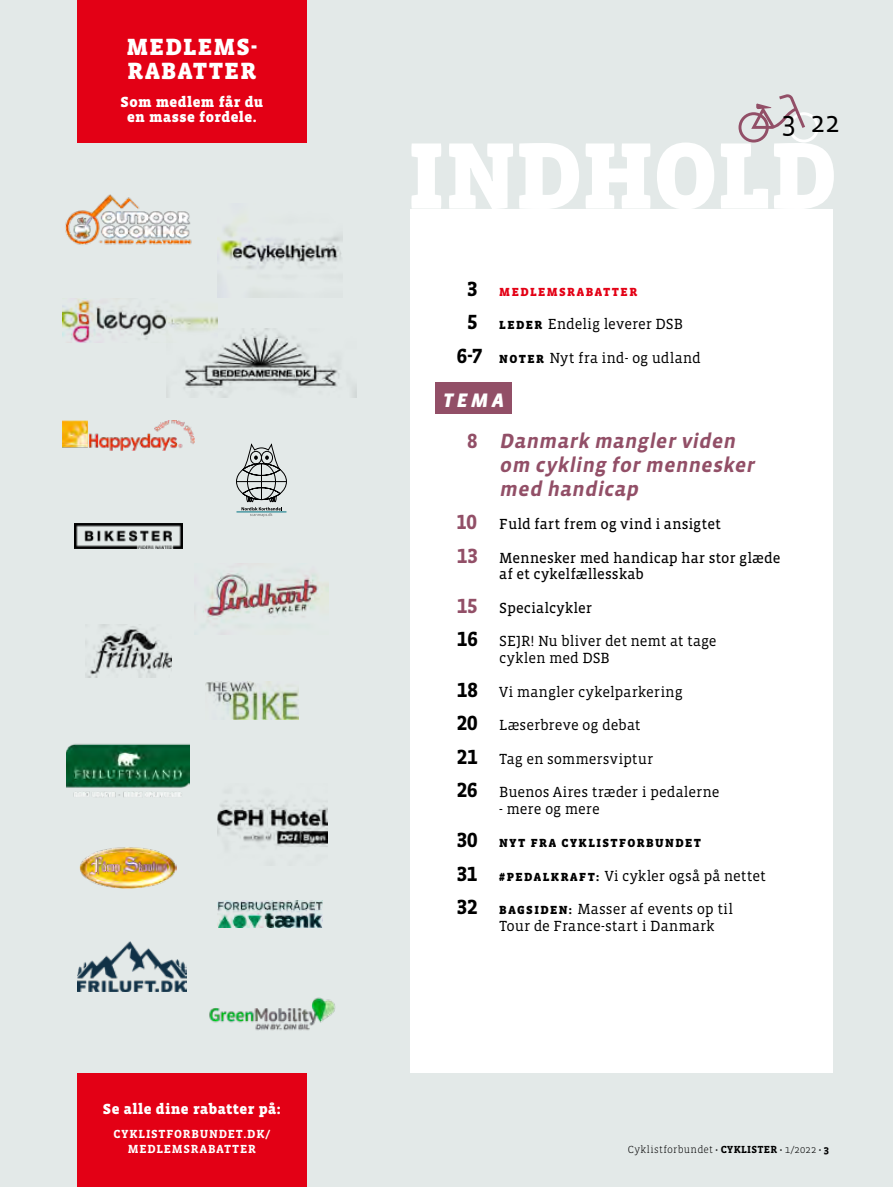
<style>
.page{position:relative;width:893px;height:1187px;background:#fff}
.page>*{position:absolute;margin:0;border:0;box-sizing:border-box;transform-origin:0 0}
.t1{font:29.1px "Vista Sans OT";color:#000}
.t2{font:900 24px/24px "Vista Slab OT";letter-spacing:.05em;color:#fff}
.t3{font:italic 700 21px/24px "Vista Sans OT";color:#924f67}
.t4{font:italic 900 19.95px "Vista Sans OT";color:#fff}
.t5{font:15px/16.5px "Vista Slab OT";color:#000}
.t6{font:15px/16.5px "Vista Slab OT";color:#000}
.t7{font:900 15px/15px "Vista Slab OT";letter-spacing:.03em;color:#fff;text-align:center}
.t8{font:700 12px/15px "Vista Slab OT";letter-spacing:.065em;color:#fff;text-align:center}
.t9{font:900 12px "Vista Slab OT";letter-spacing:.12em;color:#000}
.t10{font:900 12px "Vista Slab OT";letter-spacing:.12em;color:#e30015}
.t11{font:300 10.5px "Vista Slab OT";letter-spacing:.025em;color:#000}
.s1{font-weight:700;font-size:21px;color:#000}
.s2{font-weight:700;font-size:21px}
.s3{font-weight:900;font-size:12px}
.s4{font-style:normal}
.s5{font-weight:700;font-size:21px;color:#924f67}
.s6{font-weight:700}
</style>
<div class="page">
<div style="left:0;top:0;width:893px;height:1186px;background:#e3e9e8"></div>
<div style="left:77px;top:0;width:230px;height:142px;background:#e30015"></div>
<div style="left:77px;top:1073px;width:230px;height:113px;background:#e30015"></div>
<div style="left:411px;top:209px;width:422px;height:864px;background:#fff"></div>
<svg style="left:411px;top:94px;width:423px;height:115px"></svg>
<div style="left:435px;top:382px;width:77px;height:32px;background:#924f67"></div>
<img style="left:167px;top:328px;width:189px;height:69px">
<img style="left:74px;top:523px;width:108px;height:25px">
<img style="left:85px;top:624px;width:86px;height:53px">
<img style="left:67px;top:743px;width:123px;height:54px">
<img style="left:62px;top:421px;width:132px;height:29px">
<img style="left:63px;top:299px;width:155px;height:44px">
<img style="left:203px;top:563px;width:125px;height:63px">
<svg style="left:236px;top:444px;width:51px;height:73px"></svg>
<img style="left:80px;top:847px;width:97px;height:41px">
<img style="left:65px;top:194px;width:127px;height:51px">
<img style="left:218px;top:226px;width:125px;height:71px">
<img style="left:206px;top:681px;width:93px;height:38px">
<img style="left:218px;top:800px;width:109px;height:47px">
<img style="left:218px;top:900px;width:104px;height:27px">
<img style="left:77px;top:941px;width:110px;height:50px">
<hr style="left:0;top:0;width:1px;height:1186px;background:#000">
<hr style="left:0;top:792px;width:1px;height:235px;background:#fff">
<img style="left:209px;top:997px;width:127px;height:34px">
<h2 class="t2" style="left:126px;top:36px;width:132px">MEDLEMS-<br>RABATTER</h2>
<p class="t7" style="left:121px;top:95px;width:144px">Som medlem får du en masse fordele.</p>
<p class="t7" style="left:103px;top:1101px;width:179px">Se alle dine rabatter på:</p>
<p class="t8" style="left:113px;top:1126px;width:158px">CYKLISTFORBUNDET.DK/<br>MEDLEMSRABATTER</p>
<h1 class="t1" style="left:782px;top:108px;width:59px">3 22</h1>
<p class="t10" style="left:467px;top:285px;width:172px"><span class="s1">3</span> MEDLEMSRABATTER</p>
<p class="t5" style="left:467px;top:316px;width:217px"><span class="s2">5</span> <span class="s3">LEDER</span> Endelig leverer DSB</p>
<p class="t5" style="left:457px;top:349px;width:246px"><span class="s2">6-7</span> <span class="s3">NOTER</span> Nyt fra ind- og udland</p>
<h3 class="t4" style="left:443px;top:390px;width:62px">TEMA</h3>
<h3 class="t3" style="left:499px;top:429px;width:260px;text-indent:-32px"><span class="s4">8</span> Danmark mangler viden om cykling for mennesker med handicap</h3>
<p class="t6" style="left:457px;top:516px;width:266px"><span class="s5">10</span> Fuld fart frem og vind i ansigtet</p>
<p class="t6" style="left:499px;top:550px;width:283px;text-indent:-43px"><span class="s5">13</span> Mennesker med handicap har stor glæde af et cykelfællesskab</p>
<p class="t6" style="left:457px;top:600px;width:137px"><span class="s5">15</span> Specialcykler</p>
<p class="t5" style="left:499px;top:633px;width:219px;text-indent:-43px"><span class="s2">16</span> SEJR! Nu bliver det nemt at tage cyklen med DSB</p>
<p class="t5" style="left:457px;top:683px;width:228px"><span class="s2">18</span> Vi mangler cykelparkering</p>
<p class="t5" style="left:457px;top:717px;width:185px"><span class="s2">20</span> Læserbreve og debat</p>
<p class="t5" style="left:457px;top:750px;width:198px"><span class="s2">21</span> Tag en sommersviptur</p>
<p class="t5" style="left:457px;top:784px;width:264px"><span class="s2">26</span> Buenos Aires træder i pedalerne</p>
<p class="t5" style="left:499px;top:800px;width:102px">- mere og mere</p>
<p class="t9" style="left:457px;top:836px;width:246px"><span class="s2">30</span> NYT FRA CYKLISTFORBUNDET</p>
<p class="t5" style="left:457px;top:867px;width:311px"><span class="s2">31</span> <span class="s3">#PEDALKRAFT:</span> Vi cykler også på nettet</p>
<p class="t5" style="left:499px;top:901px;width:235px;text-indent:-43px"><span class="s2">32</span> <span class="s3">BAGSIDEN:</span> Masser af events op til<br>Tour de France-start i Danmark</p>
<p class="t11" style="left:628px;top:1143px;width:203px">Cyklistforbundet <span class="s6">· CYKLISTER ·</span> 1/2022 <span class="s6">· 3</span></p>
</div>
